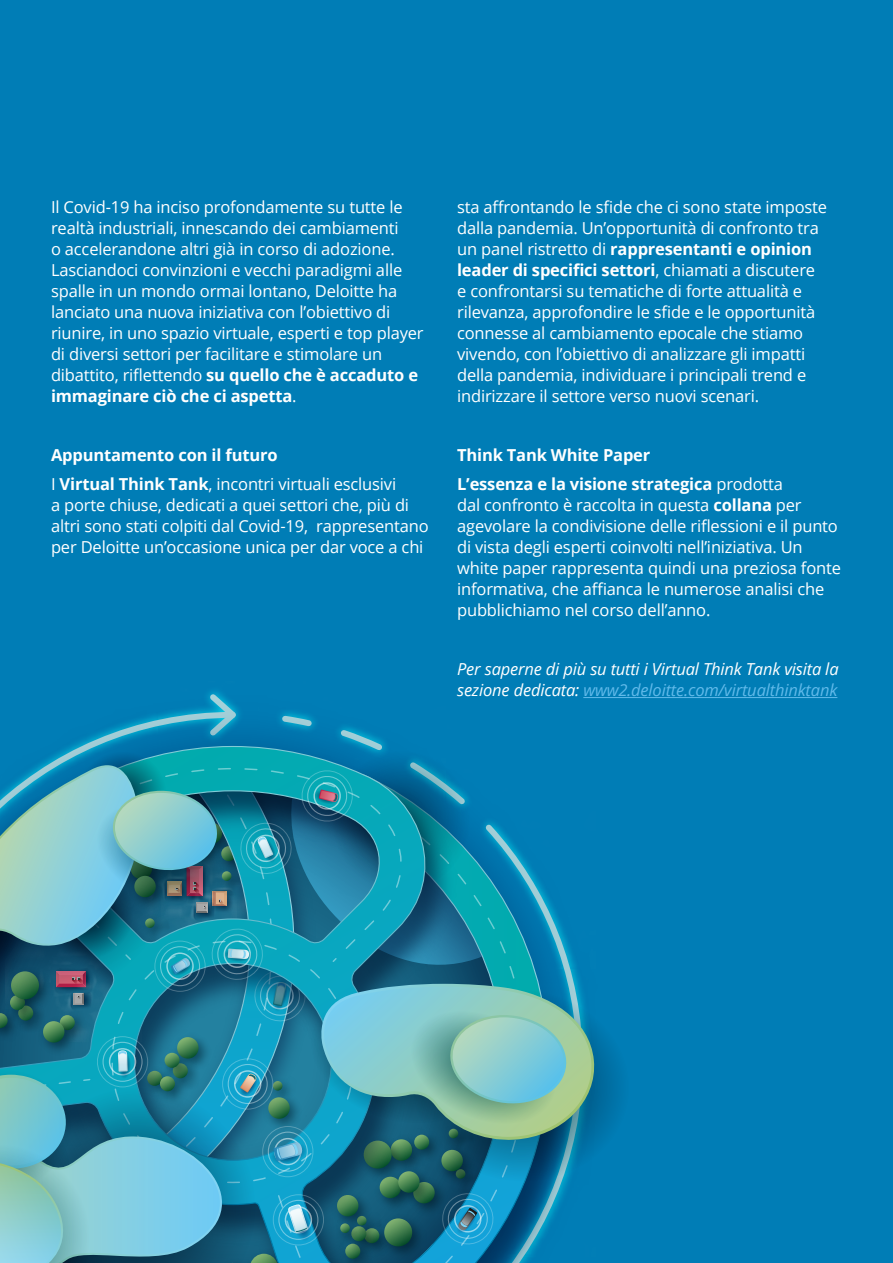
<style>
.page{position:relative;width:893px;height:1263px;background:#007db6}
.page>*{position:absolute;margin:0;border:0;box-sizing:border-box;transform-origin:0 0}
.t1{font:16.5px/21px "Open Sans";letter-spacing:-.01em;color:#fff}
.t2{font:700 16.5px/29.5px "Open Sans";letter-spacing:-.01em;color:#fff}
.t3{font:italic 16.5px/21px "Open Sans";letter-spacing:-.01em;color:#fff}
.s1{font-weight:700}
.s2{font-weight:400}
.s3{color:#61baea}
</style>
<div class="page">
<svg style="left:598px;top:981px;width:40px;height:208px;background:#0079b1"></svg>
<img style="left:0;top:689px;width:598px;height:574px">
<hr style="left:583px;top:697px;width:254px;height:1px;background:#61baea">
<p class="t1" style="left:51px;top:196px;width:374px">Il Covid-19 ha inciso profondamente su tutte le realtà industriali, innescando dei cambiamenti<br>o accelerandone altri già in corso di adozione.<br>Lasciandoci convinzioni e vecchi paradigmi alle spalle in un mondo ormai lontano, Deloitte ha lanciato una nuova iniziativa con l’obiettivo di riunire, in uno spazio virtuale, esperti e top player di diversi settori per facilitare e stimolare un dibattito, riflettendo <span class="s1">su quello che è accaduto e immaginare ciò che ci aspetta</span>.</p>
<p class="t2" style="left:51px;top:440px;width:347px">Appuntamento con il futuro<br><span class="s2">I</span> Virtual Think Tank<span class="s2">, incontri virtuali esclusivi</span></p>
<p class="t1" style="left:51px;top:494px;width:379px">a porte chiuse, dedicati a quei settori che, più di altri sono stati colpiti dal Covid-19, rappresentano per Deloitte un’occasione unica per dar voce a chi</p>
<p class="t1" style="left:457px;top:196px;width:371px">sta affrontando le sfide che ci sono state imposte dalla pandemia. Un’opportunità di confronto tra un panel ristretto di <span class="s1">rappresentanti e opinion leader di specifici settori</span>, chiamati a discutere e confrontarsi su tematiche di forte attualità e rilevanza, approfondire le sfide e le opportunità connesse al cambiamento epocale che stiamo vivendo, con l’obiettivo di analizzare gli impatti della pandemia, individuare i principali trend e indirizzare il settore verso nuovi scenari.</p>
<p class="t2" style="left:457px;top:440px;width:327px">Think Tank White Paper<br>L’essenza e la visione strategica <span class="s2">prodotta</span></p>
<p class="t1" style="left:457px;top:494px;width:385px">dal confronto è raccolta in questa <span class="s1">collana</span> per agevolare la condivisione delle riflessioni e il punto di vista degli esperti coinvolti nell’iniziativa. Un white paper rappresenta quindi una preziosa fonte informativa, che affianca le numerose analisi che pubblichiamo nel corso dell’anno.</p>
<p class="t3" style="left:457px;top:658px;width:383px">Per saperne di più su tutti i Virtual Think Tank visita la sezione dedicata: <span class="s3">www2.deloitte.com/virtualthinktank</span></p>
</div>
